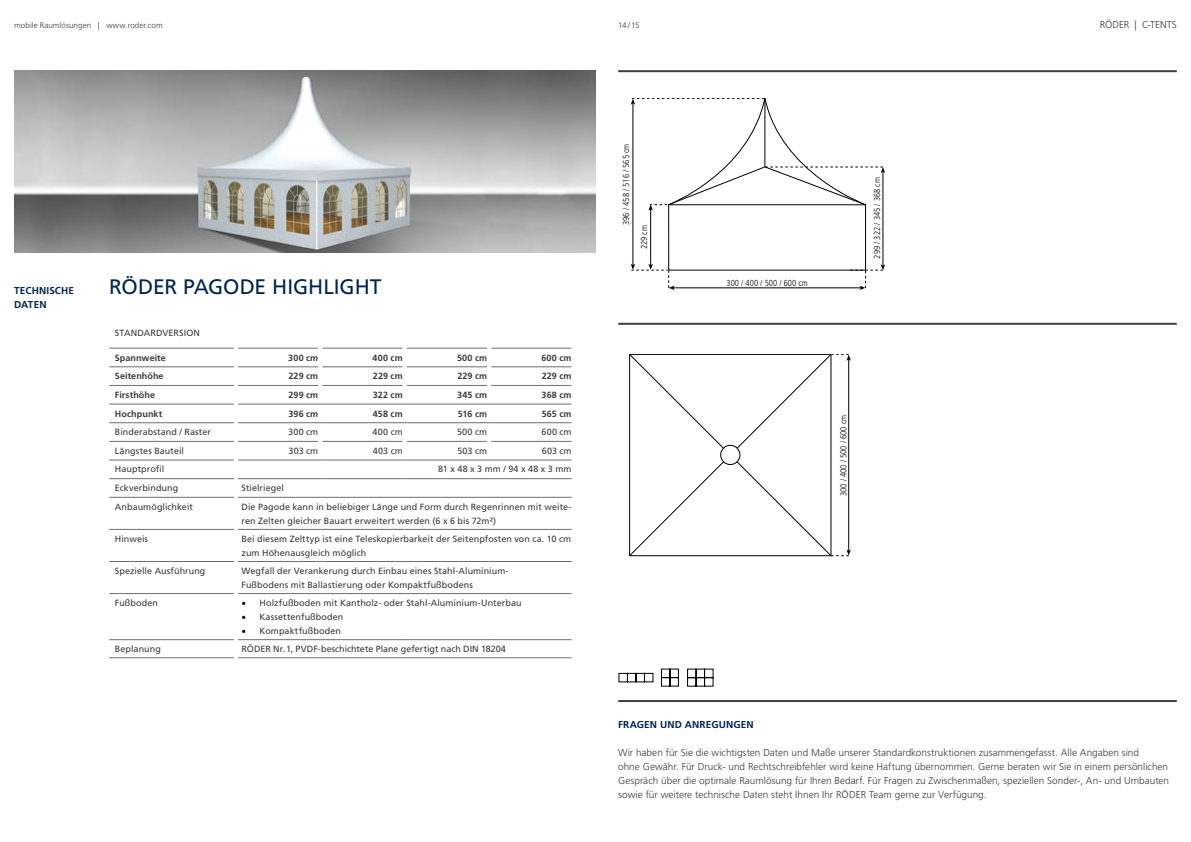
<style>
.page{position:relative;width:1191px;height:842px;background:#fff}
.page>*{position:absolute;margin:0;border:0;box-sizing:border-box;transform-origin:0 0}
.t1{font:21px "Frutiger LT Pro";letter-spacing:-.005em;color:#002550}
.t2{font:300 10px/14px "Frutiger LT Pro";color:#3a3a39}
.t3{font:700 10px "Frutiger LT Pro";letter-spacing:.015em;color:#002550}
.t4{font:9px/14px "Frutiger LT Pro";letter-spacing:.005em;color:#3a3a39}
.t5{font:700 9px "Frutiger LT Pro";letter-spacing:.015em;color:#3a3a39}
.t6{font:300 condensed 8.8px "Frutiger";color:#000}
.t7{font:300 8px "Frutiger LT Pro";letter-spacing:.01em;color:#3a3a39}
.s1{font-family:"Minion Pro";font-size:12px;color:#000}
</style>
<div class="page">
<img style="left:14px;top:70px;width:581px;height:182px">
<hr style="left:109px;top:385px;width:125px;height:1px;background:#6e6e6e">
<hr style="left:238px;top:385px;width:80px;height:1px;background:#6e6e6e">
<hr style="left:322px;top:385px;width:81px;height:1px;background:#6e6e6e">
<hr style="left:407px;top:385px;width:80px;height:1px;background:#6e6e6e">
<hr style="left:491px;top:385px;width:80px;height:1px;background:#6e6e6e">
<hr style="left:109px;top:404px;width:125px;height:1px;background:#6e6e6e">
<hr style="left:109px;top:422px;width:125px;height:1px;background:#6e6e6e">
<hr style="left:109px;top:441px;width:125px;height:1px;background:#6e6e6e">
<hr style="left:238px;top:441px;width:80px;height:1px;background:#6e6e6e">
<hr style="left:322px;top:441px;width:81px;height:1px;background:#6e6e6e">
<hr style="left:407px;top:441px;width:80px;height:1px;background:#6e6e6e">
<hr style="left:491px;top:441px;width:80px;height:1px;background:#6e6e6e">
<hr style="left:109px;top:460px;width:125px;height:1px;background:#6e6e6e">
<hr style="left:109px;top:478px;width:125px;height:1px;background:#6e6e6e">
<hr style="left:109px;top:497px;width:125px;height:1px;background:#6e6e6e">
<hr style="left:109px;top:529px;width:125px;height:1px;background:#6e6e6e">
<hr style="left:109px;top:561px;width:125px;height:1px;background:#6e6e6e">
<hr style="left:109px;top:593px;width:125px;height:1px;background:#6e6e6e">
<hr style="left:109px;top:639px;width:125px;height:1px;background:#6e6e6e">
<hr style="left:109px;top:367px;width:125px;height:1px;background:#6e6e6e">
<hr style="left:238px;top:367px;width:80px;height:1px;background:#6e6e6e">
<hr style="left:322px;top:367px;width:81px;height:1px;background:#6e6e6e">
<hr style="left:407px;top:367px;width:80px;height:1px;background:#6e6e6e">
<hr style="left:491px;top:367px;width:80px;height:1px;background:#6e6e6e">
<hr style="left:109px;top:348px;width:125px;height:1px;background:#6e6e6e">
<hr style="left:238px;top:348px;width:80px;height:1px;background:#6e6e6e">
<hr style="left:322px;top:348px;width:81px;height:1px;background:#6e6e6e">
<hr style="left:407px;top:348px;width:80px;height:1px;background:#6e6e6e">
<hr style="left:491px;top:348px;width:80px;height:1px;background:#6e6e6e">
<hr style="left:109px;top:657px;width:125px;height:1px;background:#6e6e6e">
<hr style="left:238px;top:639px;width:82px;height:1px;background:#6e6e6e">
<hr style="left:320px;top:639px;width:85px;height:1px;background:#6e6e6e">
<hr style="left:405px;top:639px;width:84px;height:1px;background:#6e6e6e">
<hr style="left:489px;top:639px;width:82px;height:1px;background:#6e6e6e">
<hr style="left:238px;top:657px;width:82px;height:1px;background:#6e6e6e">
<hr style="left:320px;top:657px;width:85px;height:1px;background:#6e6e6e">
<hr style="left:405px;top:657px;width:84px;height:1px;background:#6e6e6e">
<hr style="left:489px;top:657px;width:82px;height:1px;background:#6e6e6e">
<hr style="left:238px;top:404px;width:82px;height:1px;background:#6e6e6e">
<hr style="left:320px;top:404px;width:85px;height:1px;background:#6e6e6e">
<hr style="left:405px;top:404px;width:84px;height:1px;background:#6e6e6e">
<hr style="left:489px;top:404px;width:82px;height:1px;background:#6e6e6e">
<hr style="left:238px;top:422px;width:82px;height:1px;background:#6e6e6e">
<hr style="left:320px;top:422px;width:85px;height:1px;background:#6e6e6e">
<hr style="left:405px;top:422px;width:84px;height:1px;background:#6e6e6e">
<hr style="left:489px;top:422px;width:82px;height:1px;background:#6e6e6e">
<hr style="left:238px;top:460px;width:82px;height:1px;background:#6e6e6e">
<hr style="left:320px;top:460px;width:85px;height:1px;background:#6e6e6e">
<hr style="left:405px;top:460px;width:84px;height:1px;background:#6e6e6e">
<hr style="left:489px;top:460px;width:82px;height:1px;background:#6e6e6e">
<hr style="left:238px;top:478px;width:82px;height:1px;background:#6e6e6e">
<hr style="left:320px;top:478px;width:85px;height:1px;background:#6e6e6e">
<hr style="left:405px;top:478px;width:84px;height:1px;background:#6e6e6e">
<hr style="left:489px;top:478px;width:82px;height:1px;background:#6e6e6e">
<hr style="left:238px;top:561px;width:82px;height:1px;background:#6e6e6e">
<hr style="left:320px;top:561px;width:85px;height:1px;background:#6e6e6e">
<hr style="left:405px;top:561px;width:84px;height:1px;background:#6e6e6e">
<hr style="left:489px;top:561px;width:82px;height:1px;background:#6e6e6e">
<hr style="left:238px;top:593px;width:82px;height:1px;background:#6e6e6e">
<hr style="left:320px;top:593px;width:85px;height:1px;background:#6e6e6e">
<hr style="left:405px;top:593px;width:84px;height:1px;background:#6e6e6e">
<hr style="left:489px;top:593px;width:82px;height:1px;background:#6e6e6e">
<hr style="left:238px;top:497px;width:82px;height:1px;background:#6e6e6e">
<hr style="left:320px;top:497px;width:85px;height:1px;background:#6e6e6e">
<hr style="left:405px;top:497px;width:84px;height:1px;background:#6e6e6e">
<hr style="left:489px;top:497px;width:82px;height:1px;background:#6e6e6e">
<hr style="left:238px;top:529px;width:82px;height:1px;background:#6e6e6e">
<hr style="left:320px;top:529px;width:85px;height:1px;background:#6e6e6e">
<hr style="left:405px;top:529px;width:84px;height:1px;background:#6e6e6e">
<hr style="left:489px;top:529px;width:82px;height:1px;background:#6e6e6e">
<hr style="left:618px;top:70px;width:558px;height:2px;background:#000">
<svg style="left:630px;top:98px;width:255px;height:192px"></svg>
<svg style="left:629px;top:354px;width:202px;height:202px"></svg>
<svg style="left:831px;top:354px;width:20px;height:7px"></svg>
<svg style="left:831px;top:549px;width:20px;height:7px"></svg>
<hr style="left:848px;top:357px;width:1px;height:195px;background:#000">
<div style="left:720px;top:445px;width:20px;height:20px;border:1px solid #000;border-radius:50%"></div>
<svg style="left:619px;top:669px;width:94px;height:17px"></svg>
<hr style="left:618px;top:323px;width:558px;height:2px;background:#000">
<hr style="left:618px;top:700px;width:558px;height:2px;background:#000">
<p class="t7" style="left:14px;top:21px;width:150px">mobile Raumlösungen | www.roder.com</p>
<p class="t7" style="left:618px;top:21px;width:23px">14/15</p>
<p class="t2" style="left:1099px;top:18px;width:79px">RÖDER | C-TENTS</p>
<p class="t3" style="left:14px;top:285px;width:61px">TECHNISCHE</p>
<h1 class="t1" style="left:109px;top:275px;width:274px">RÖDER PAGODE HIGHLIGHT</h1>
<p class="t3" style="left:14px;top:299px;width:34px">DATEN</p>
<p class="t4" style="left:115px;top:326px;width:87px">STANDARDVERSION</p>
<p class="t5" style="left:115px;top:352px;width:52px">Spannweite</p>
<p class="t5" style="left:288px;top:352px;width:32px">300 cm</p>
<p class="t5" style="left:372px;top:352px;width:32px">400 cm</p>
<p class="t5" style="left:457px;top:352px;width:32px">500 cm</p>
<p class="t5" style="left:541px;top:352px;width:32px">600 cm</p>
<p class="t5" style="left:115px;top:371px;width:50px">Seitenhöhe</p>
<p class="t5" style="left:288px;top:371px;width:31px">229 cm</p>
<p class="t5" style="left:373px;top:371px;width:31px">229 cm</p>
<p class="t5" style="left:457px;top:371px;width:31px">229 cm</p>
<p class="t5" style="left:542px;top:371px;width:31px">229 cm</p>
<p class="t5" style="left:115px;top:389px;width:42px">Firsthöhe</p>
<p class="t5" style="left:288px;top:389px;width:31px">299 cm</p>
<p class="t5" style="left:373px;top:389px;width:31px">322 cm</p>
<p class="t5" style="left:457px;top:389px;width:31px">345 cm</p>
<p class="t5" style="left:541px;top:389px;width:31px">368 cm</p>
<p class="t5" style="left:115px;top:408px;width:49px">Hochpunkt</p>
<p class="t5" style="left:288px;top:408px;width:31px">396 cm</p>
<p class="t5" style="left:373px;top:408px;width:31px">458 cm</p>
<p class="t5" style="left:458px;top:408px;width:31px">516 cm</p>
<p class="t5" style="left:542px;top:408px;width:31px">565 cm</p>
<p class="t4" style="left:115px;top:425px;width:98px">Binderabstand / Raster</p>
<p class="t4" style="left:288px;top:425px;width:32px">300 cm</p>
<p class="t4" style="left:372px;top:425px;width:32px">400 cm</p>
<p class="t4" style="left:457px;top:425px;width:31px">500 cm</p>
<p class="t4" style="left:541px;top:425px;width:32px">600 cm</p>
<p class="t4" style="left:115px;top:444px;width:71px">Längstes Bauteil</p>
<p class="t4" style="left:288px;top:444px;width:31px">303 cm</p>
<p class="t4" style="left:373px;top:444px;width:31px">403 cm</p>
<p class="t4" style="left:457px;top:444px;width:31px">503 cm</p>
<p class="t4" style="left:542px;top:444px;width:31px">603 cm</p>
<p class="t4" style="left:115px;top:462px;width:51px">Hauptprofil</p>
<p class="t4" style="left:438px;top:462px;width:135px">81 x 48 x 3 mm / 94 x 48 x 3 mm</p>
<p class="t4" style="left:115px;top:481px;width:65px">Eckverbindung</p>
<p class="t4" style="left:241px;top:481px;width:44px">Stielriegel</p>
<p class="t4" style="left:115px;top:500px;width:80px">Anbaumöglichkeit</p>
<p class="t4" style="left:241px;top:500px;width:331px">Die Pagode kann in beliebiger Länge und Form durch Regenrinnen mit weite&shy;ren Zelten gleicher Bauart erweitert werden (6 x 6 bis 72m²)</p>
<p class="t4" style="left:115px;top:532px;width:35px">Hinweis</p>
<p class="t4" style="left:241px;top:532px;width:331px">Bei diesem Zelttyp ist eine Teleskopierbarkeit der Seitenpfosten von ca. 10 cm zum Höhenausgleich möglich</p>
<p class="t4" style="left:115px;top:564px;width:92px">Spezielle Ausführung</p>
<p class="t4" style="left:241px;top:564px;width:268px">Wegfall der Verankerung durch Einbau eines Stahl-Aluminium-<br>Fußbodens mit Ballastierung oder Kompaktfußbodens</p>
<p class="t4" style="left:115px;top:596px;width:45px">Fußboden</p>
<p class="t4" style="left:241px;top:596px;width:281px"><span class="s1">•</span> Holzfußboden mit Kantholz- oder Stahl-Aluminium-Unterbau</p>
<p class="t4" style="left:241px;top:610px;width:103px"><span class="s1">•</span> Kassettenfußboden</p>
<p class="t4" style="left:241px;top:624px;width:101px"><span class="s1">•</span> Kompaktfußboden</p>
<p class="t4" style="left:115px;top:642px;width:47px">Beplanung</p>
<p class="t4" style="left:241px;top:642px;width:266px">RÖDER Nr.1, PVDF-beschichtete Plane gefertigt nach DIN 18204</p>
<p class="t6" style="left:621px;top:225px;width:83px;rotate:-90deg">396 / 458 / 516 / 565 cm</p>
<p class="t6" style="left:639px;top:249px;width:25px;rotate:-90deg">229 cm</p>
<p class="t6" style="left:726px;top:278px;width:83px">300 / 400 / 500 / 600 cm</p>
<p class="t6" style="left:872px;top:259px;width:83px;rotate:-90deg">299 / 322 / 345 / 368 cm</p>
<p class="t6" style="left:838px;top:496px;width:83px;rotate:-90deg">300 / 400 / 500 / 600 cm</p>
<p class="t3" style="left:618px;top:719px;width:137px">FRAGEN UND ANREGUNGEN</p>
<p class="t2" style="left:618px;top:746px;width:552px">Wir haben für Sie die wichtigsten Daten und Maße unserer Standardkonstruktionen zusammengefasst. Alle Angaben sind<br>ohne Gewähr. Für Druck- und Rechtschreibfehler wird keine Haftung übernommen. Gerne beraten wir Sie in einem persönlichen Gespräch über die optimale Raumlösung für Ihren Bedarf. Für Fragen zu Zwischenmaßen, speziellen Sonder-, An- und Umbauten sowie für weitere technische Daten steht Ihnen Ihr RÖDER Team gerne zur Verfügung.</p>
</div>
